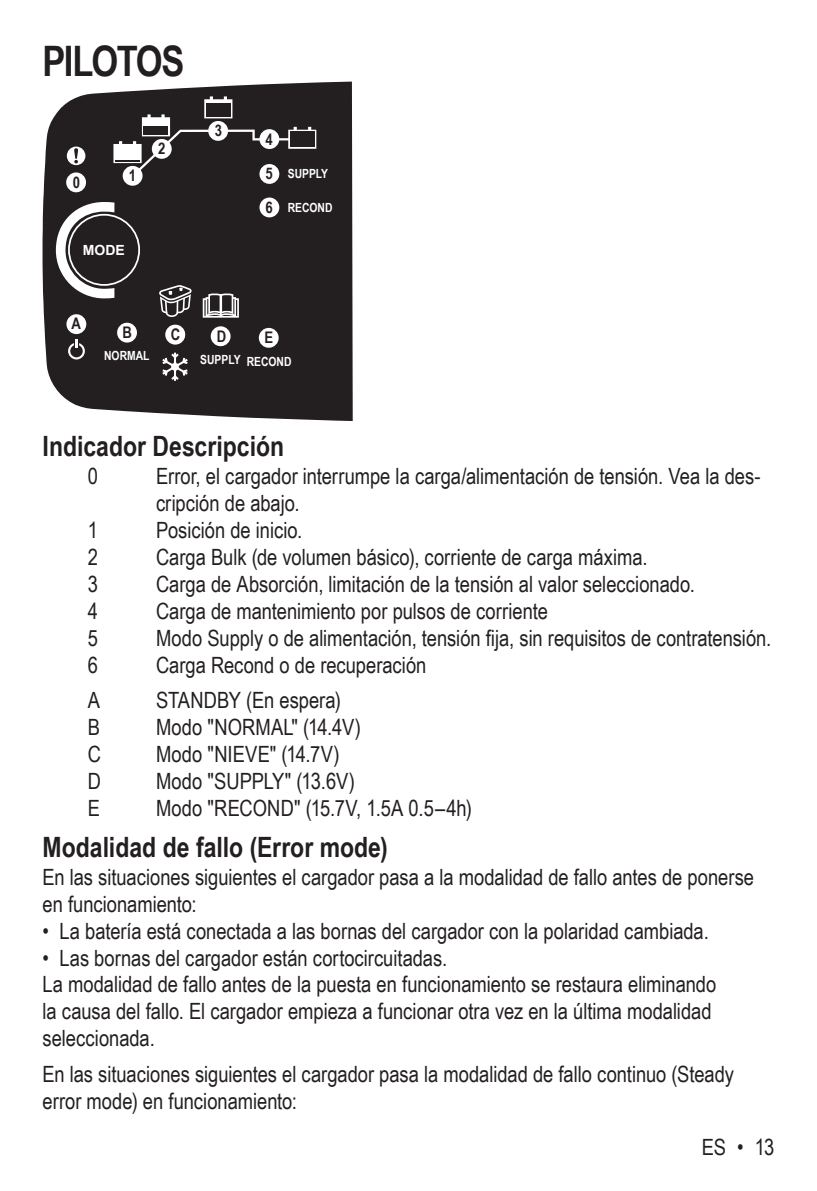
<style>
.page{position:relative;width:817px;height:1191px;background:#fff}
.page>*{position:absolute;margin:0;border:0;box-sizing:border-box;transform-origin:0 0}
.t1{font:700 42px "Arial Narrow";letter-spacing:-.04em;color:#231f20}
.t2{font:700 28px "Arial Narrow";color:#231f20}
.t3{font:22.4px/26.8px "Arial Narrow";color:#231f20}
.t4{font:700 16px/34.2px "Arial Narrow";color:#231f20;text-align:justify}
.t5{font:700 14px "Arial";color:#fff}
.t6{font:700 12.6px "Arial Narrow";color:#fff}
</style>
<div class="page">
<svg style="left:43px;top:82px;width:309px;height:339px;background:#322f30"></svg>
<img style="left:165px;top:325px;width:20px;height:19px">
<div style="left:67px;top:147px;width:18px;height:18px;background:#fff;border-radius:50%"></div>
<svg style="left:74px;top:148px;width:4px;height:15px"></svg>
<svg style="left:113px;top:96px;width:203px;height:88px;background:#373334"></svg>
<div style="left:290px;top:131px;width:24px;height:16px;background:#231f20"></div>
<svg style="left:68px;top:214px;width:72px;height:72px"></svg>
<div style="left:72px;top:217px;width:64px;height:65px;background:#231f20;border-radius:50%"></div>
<div style="left:70px;top:216px;width:68px;height:68px;border:4px solid #231f20;border-radius:50%"></div>
<svg style="left:56px;top:202px;width:58px;height:96px"></svg>
<div style="left:165px;top:325px;width:20px;height:19px;background:#fff;border-radius:50%"></div>
<div style="left:117px;top:323px;width:20px;height:19px;background:#fff;border-radius:50%"></div>
<div style="left:66px;top:314px;width:20px;height:20px;background:#fff;border-radius:50%"></div>
<div style="left:211px;top:326px;width:19px;height:20px;background:#fff;border-radius:50%"></div>
<div style="left:259px;top:328px;width:19px;height:20px;background:#fff;border-radius:50%"></div>
<div style="left:259px;top:197px;width:20px;height:20px;background:#fff;border-radius:50%"></div>
<div style="left:259px;top:164px;width:20px;height:20px;background:#fff;border-radius:50%"></div>
<div style="left:259px;top:129px;width:20px;height:20px;background:#fff;border-radius:50%"></div>
<div style="left:208px;top:121px;width:20px;height:20px;background:#fff;border-radius:50%"></div>
<div style="left:152px;top:139px;width:20px;height:20px;background:#fff;border-radius:50%"></div>
<div style="left:123px;top:166px;width:19px;height:20px;background:#fff;border-radius:50%"></div>
<div style="left:66px;top:172px;width:20px;height:20px;background:#fff;border-radius:50%"></div>
<svg style="left:68px;top:339px;width:17px;height:20px"></svg>
<svg style="left:158px;top:284px;width:34px;height:33px"></svg>
<svg style="left:203px;top:293px;width:36px;height:25px"></svg>
<svg style="left:162px;top:353px;width:26px;height:28px"></svg>
<h1 class="t1" style="left:43px;top:29px;width:143px">PILOTOS</h1>
<p class="t4" style="left:73px;top:165px;width:9px">0</p>
<p class="t4" style="left:129px;top:158px;width:9px">1</p>
<p class="t5" style="left:83px;top:241px;width:43px">MODE</p>
<p class="t4" style="left:158px;top:131px;width:9px">2</p>
<p class="t4" style="left:215px;top:113px;width:9px">3</p>
<p class="t4" style="left:265px;top:121px;width:9px">4<br>5<br>6</p>
<p class="t6" style="left:288px;top:164px;width:42px">SUPPLY</p>
<p class="t6" style="left:288px;top:198px;width:46px">RECOND</p>
<p class="t4" style="left:72px;top:306px;width:11px">A</p>
<p class="t4" style="left:123px;top:315px;width:11px">B</p>
<p class="t4" style="left:171px;top:317px;width:11px">C</p>
<p class="t4" style="left:217px;top:318px;width:11px">D</p>
<p class="t4" style="left:264px;top:320px;width:10px">E</p>
<p class="t6" style="left:104px;top:346px;width:47px">NORMAL</p>
<p class="t6" style="left:200px;top:350px;width:42px">SUPPLY</p>
<p class="t6" style="left:247px;top:352px;width:46px">RECOND</p>
<p class="t2" style="left:43px;top:425px;width:243px">Indicador Descripción</p>
<p class="t3" style="left:88px;top:462px;width:12px">0</p>
<p class="t3" style="left:156px;top:462px;width:606px">Error, el cargador interrumpe la carga/alimentación de tensión. Vea la des&shy;cripción de abajo.</p>
<p class="t3" style="left:88px;top:516px;width:12px">1</p>
<p class="t3" style="left:156px;top:516px;width:148px">Posición de inicio.</p>
<p class="t3" style="left:88px;top:543px;width:12px">2</p>
<p class="t3" style="left:156px;top:543px;width:493px">Carga Bulk (de volumen básico), corriente de carga máxima.</p>
<p class="t3" style="left:88px;top:570px;width:12px">3</p>
<p class="t3" style="left:156px;top:570px;width:540px">Carga de Absorción, limitación de la tensión al valor seleccionado.</p>
<p class="t3" style="left:88px;top:596px;width:12px">4</p>
<p class="t3" style="left:156px;top:596px;width:393px">Carga de mantenimiento por pulsos de corriente</p>
<p class="t3" style="left:88px;top:623px;width:12px">5</p>
<p class="t3" style="left:156px;top:623px;width:616px">Modo Supply o de alimentación, tensión fija, sin requisitos de contratensión.</p>
<p class="t3" style="left:88px;top:650px;width:12px">6</p>
<p class="t3" style="left:156px;top:650px;width:272px">Carga Recond o de recuperación</p>
<p class="t3" style="left:88px;top:686px;width:14px">A</p>
<p class="t3" style="left:156px;top:686px;width:186px">STANDBY (En espera)</p>
<p class="t3" style="left:88px;top:712px;width:14px">B</p>
<p class="t3" style="left:156px;top:712px;width:206px">Modo "NORMAL" (14.4V)</p>
<p class="t3" style="left:88px;top:739px;width:15px">C</p>
<p class="t3" style="left:156px;top:739px;width:185px">Modo "NIEVE" (14.7V)</p>
<p class="t3" style="left:88px;top:766px;width:15px">D</p>
<p class="t3" style="left:156px;top:766px;width:200px">Modo "SUPPLY" (13.6V)</p>
<p class="t3" style="left:88px;top:793px;width:14px">E</p>
<p class="t3" style="left:156px;top:793px;width:317px">Modo "RECOND" (15.7V, 1.5A 0.5–4h)</p>
<p class="t2" style="left:43px;top:826px;width:347px">Modalidad de fallo (Error mode)</p>
<p class="t3" style="left:43px;top:862px;width:713px">En las situaciones siguientes el cargador pasa a la modalidad de fallo antes de ponerse en funcionamiento:</p>
<p class="t3" style="left:43px;top:916px;width:667px">• La batería está conectada a las bornas del cargador con la polaridad cambiada.</p>
<p class="t3" style="left:43px;top:943px;width:675px">• Las bornas del cargador están cortocircuitadas.<br>La modalidad de fallo antes de la puesta en funcionamiento se restaura eliminando la causa del fallo. El cargador empieza a funcionar otra vez en la última modalidad seleccionada.</p>
<p class="t3" style="left:43px;top:1059px;width:692px">En las situaciones siguientes el cargador pasa la modalidad de fallo continuo (Steady error mode) en funcionamiento:</p>
<p class="t3" style="left:701px;top:1132px;width:74px">ES • 13</p>
</div>
